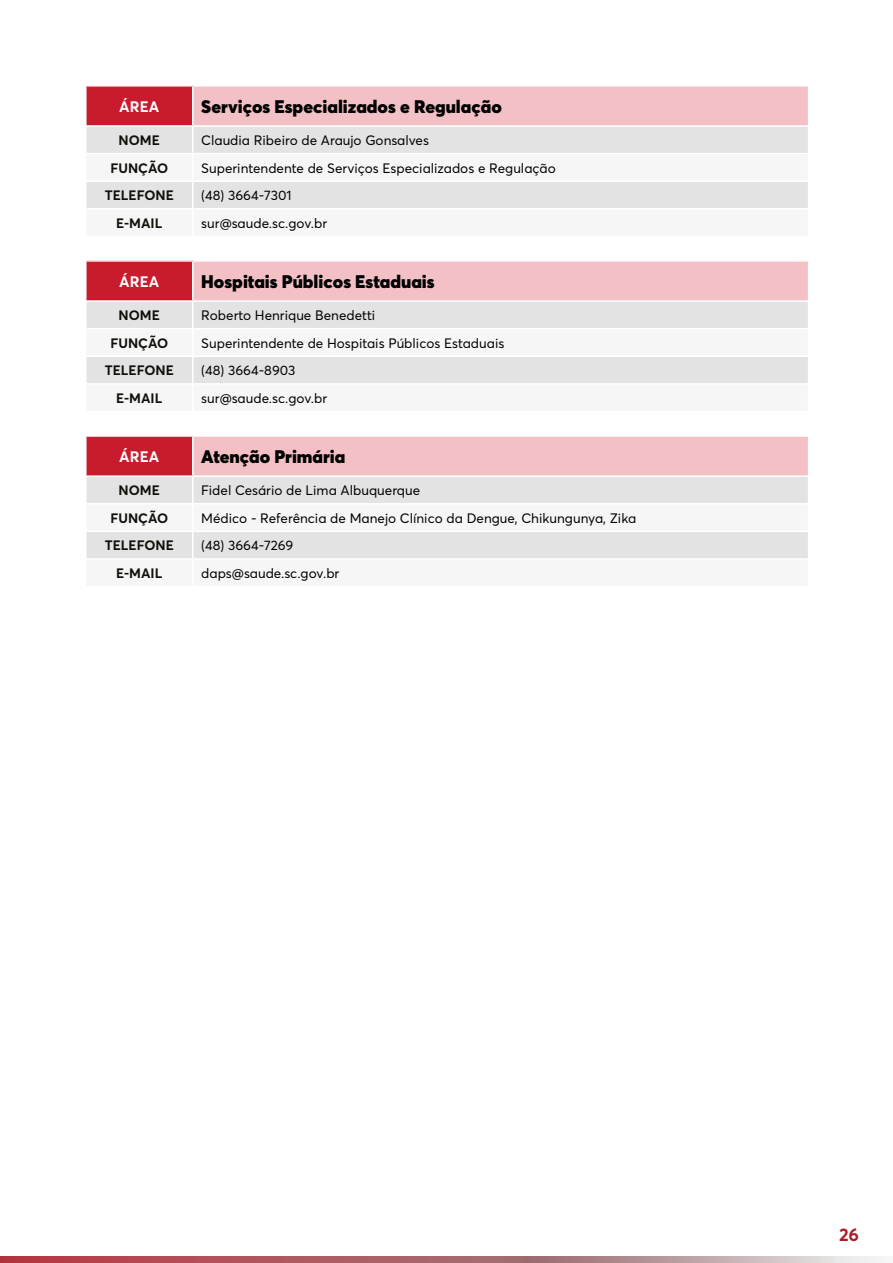
<style>
.page{position:relative;width:893px;height:1263px;background:#fff}
.page>*{position:absolute;margin:0;border:0;box-sizing:border-box;transform-origin:0 0}
.t1{font:900 18px "Averta";color:#000}
.t2{font:700 18px "Averta";color:#ac1c28}
.t3{font:700 15px "Averta";letter-spacing:.005em;color:#fff}
.t4{font:13.5px "Averta";color:#000}
.t5{font:700 13.5px "Averta";letter-spacing:.005em;color:#12100b}
</style>
<div class="page">
<div style="left:0;top:1256px;width:893px;height:7px;background:#efefef"></div>
<svg style="left:0;top:1256px;width:834px;height:7px;background:#b37076"></svg>
<div style="left:86px;top:86px;width:107px;height:40px;background:#c81b2d"></div>
<div style="left:193px;top:86px;width:616px;height:40px;background:#f3c0c5"></div>
<hr style="left:85px;top:85px;width:108px;height:2px;background:#fff">
<hr style="left:85px;top:87px;width:2px;height:38px;background:#fff">
<hr style="left:192px;top:87px;width:2px;height:38px;background:#fff">
<hr style="left:193px;top:85px;width:616px;height:2px;background:#fff">
<hr style="left:808px;top:87px;width:1px;height:38px;background:#fff">
<hr style="left:85px;top:125px;width:108px;height:2px;background:#fff">
<hr style="left:193px;top:125px;width:616px;height:2px;background:#fff">
<svg style="left:86px;top:127px;width:722px;height:81px"></svg>
<hr style="left:193px;top:153px;width:616px;height:1px;background:#fff">
<hr style="left:192px;top:154px;width:2px;height:26px;background:#fff">
<div style="left:86px;top:261px;width:107px;height:40px;background:#c81b2d"></div>
<div style="left:193px;top:261px;width:616px;height:40px;background:#f3c0c5"></div>
<hr style="left:85px;top:260px;width:108px;height:2px;background:#fff">
<hr style="left:85px;top:262px;width:2px;height:38px;background:#fff">
<hr style="left:192px;top:262px;width:2px;height:38px;background:#fff">
<hr style="left:193px;top:260px;width:616px;height:2px;background:#fff">
<hr style="left:808px;top:262px;width:1px;height:38px;background:#fff">
<hr style="left:85px;top:300px;width:108px;height:2px;background:#fff">
<hr style="left:193px;top:300px;width:616px;height:2px;background:#fff">
<svg style="left:86px;top:302px;width:722px;height:81px"></svg>
<hr style="left:193px;top:328px;width:616px;height:1px;background:#fff">
<hr style="left:192px;top:329px;width:2px;height:26px;background:#fff">
<div style="left:86px;top:436px;width:107px;height:40px;background:#c81b2d"></div>
<div style="left:193px;top:436px;width:616px;height:40px;background:#f3c0c5"></div>
<div style="left:87px;top:477px;width:721px;height:81px;background:#e3e3e3"></div>
<div style="left:86px;top:504px;width:107px;height:27px;background:#f6f6f6"></div>
<div style="left:193px;top:504px;width:616px;height:27px;background:#f6f6f6"></div>
<div style="left:86px;top:559px;width:107px;height:28px;background:#f6f6f6"></div>
<div style="left:193px;top:559px;width:616px;height:28px;background:#f6f6f6"></div>
<hr style="left:85px;top:435px;width:108px;height:2px;background:#fff">
<hr style="left:85px;top:437px;width:2px;height:38px;background:#fff">
<hr style="left:193px;top:586px;width:616px;height:1px;background:#fff">
<hr style="left:192px;top:437px;width:2px;height:38px;background:#fff">
<hr style="left:192px;top:504px;width:2px;height:27px;background:#fff">
<hr style="left:193px;top:435px;width:616px;height:2px;background:#fff">
<hr style="left:193px;top:503px;width:616px;height:1px;background:#fff">
<hr style="left:808px;top:437px;width:1px;height:38px;background:#fff">
<hr style="left:193px;top:531px;width:616px;height:1px;background:#fff">
<hr style="left:85px;top:531px;width:108px;height:1px;background:#fff">
<hr style="left:85px;top:558px;width:108px;height:2px;background:#fff">
<hr style="left:193px;top:475px;width:616px;height:2px;background:#fff">
<hr style="left:85px;top:504px;width:2px;height:27px;background:#fff">
<hr style="left:192px;top:532px;width:2px;height:26px;background:#fff">
<hr style="left:193px;top:558px;width:616px;height:2px;background:#fff">
<hr style="left:85px;top:560px;width:2px;height:26px;background:#fff">
<hr style="left:85px;top:475px;width:108px;height:2px;background:#fff">
<hr style="left:85px;top:503px;width:108px;height:1px;background:#fff">
<hr style="left:192px;top:477px;width:2px;height:26px;background:#fff">
<hr style="left:192px;top:560px;width:2px;height:26px;background:#fff">
<hr style="left:85px;top:586px;width:108px;height:1px;background:#fff">
<p class="t3" style="left:119px;top:97px;width:41px">ÁREA</p>
<h1 class="t1" style="left:201px;top:95px;width:302px">Serviços Especializados e Regulação</h1>
<p class="t5" style="left:119px;top:132px;width:43px">NOME</p>
<p class="t4" style="left:201px;top:132px;width:229px">Claudia Ribeiro de Araujo Gonsalves</p>
<p class="t5" style="left:110px;top:159px;width:59px">FUNÇÃO</p>
<p class="t4" style="left:201px;top:159px;width:356px">Superintendente de Serviços Especializados e Regulação</p>
<p class="t5" style="left:105px;top:187px;width:71px">TELEFONE</p>
<p class="t4" style="left:201px;top:187px;width:92px">(48) 3664-7301</p>
<p class="t5" style="left:116px;top:215px;width:48px">E-MAIL</p>
<p class="t4" style="left:201px;top:215px;width:127px">sur@saude.sc.gov.br</p>
<p class="t3" style="left:119px;top:272px;width:41px">ÁREA</p>
<h1 class="t1" style="left:201px;top:270px;width:235px">Hospitais Públicos Estaduais</h1>
<p class="t5" style="left:119px;top:307px;width:43px">NOME</p>
<p class="t4" style="left:201px;top:307px;width:176px">Roberto Henrique Benedetti</p>
<p class="t5" style="left:110px;top:334px;width:59px">FUNÇÃO</p>
<p class="t4" style="left:201px;top:335px;width:305px">Superintendente de Hospitais Públicos Estaduais</p>
<p class="t5" style="left:105px;top:362px;width:71px">TELEFONE</p>
<p class="t4" style="left:201px;top:362px;width:96px">(48) 3664-8903</p>
<p class="t5" style="left:116px;top:390px;width:48px">E-MAIL</p>
<p class="t4" style="left:201px;top:390px;width:127px">sur@saude.sc.gov.br</p>
<p class="t3" style="left:119px;top:447px;width:41px">ÁREA</p>
<h1 class="t1" style="left:201px;top:445px;width:146px">Atenção Primária</h1>
<p class="t5" style="left:119px;top:482px;width:43px">NOME</p>
<p class="t4" style="left:201px;top:482px;width:220px">Fidel Cesário de Lima Albuquerque</p>
<p class="t5" style="left:110px;top:509px;width:59px">FUNÇÃO</p>
<p class="t4" style="left:201px;top:510px;width:436px">Médico - Referência de Manejo Clínico da Dengue, Chikungunya, Zika</p>
<p class="t5" style="left:105px;top:537px;width:71px">TELEFONE</p>
<p class="t4" style="left:201px;top:537px;width:93px">(48) 3664-7269</p>
<p class="t5" style="left:116px;top:565px;width:48px">E-MAIL</p>
<p class="t4" style="left:201px;top:565px;width:140px">daps@saude.sc.gov.br</p>
<h1 class="t2" style="left:839px;top:1223px;width:21px">26</h1>
</div>
